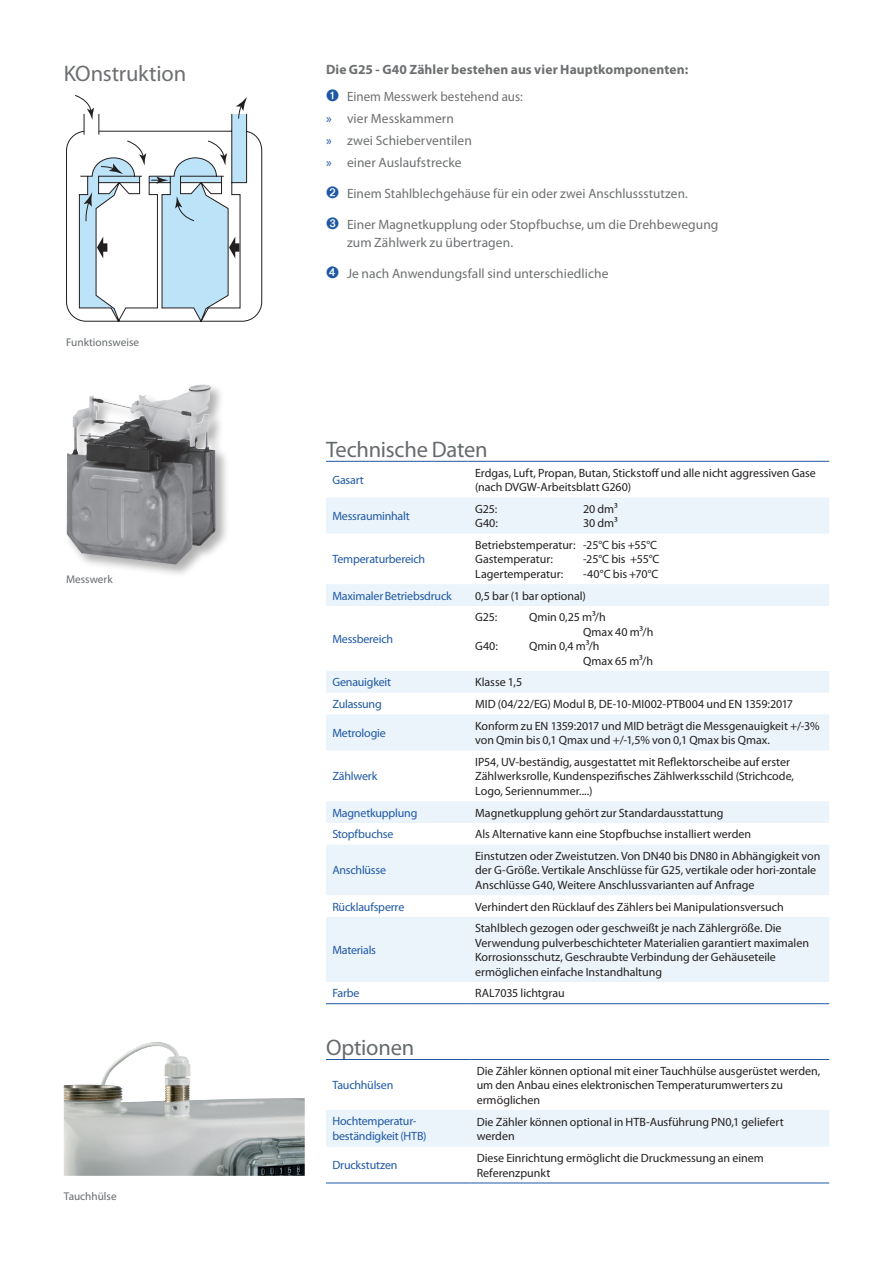
<style>
.page{position:relative;width:893px;height:1263px;background:#fff}
.page>*{position:absolute;margin:0;border:0;box-sizing:border-box;transform-origin:0 0}
.Table_Title{font:22.5px "Myriad Pro";letter-spacing:-.01em;color:#666b6d}
.Section_Title{font:22.5px "Myriad Pro";letter-spacing:-.01em;color:#6d6f71}
.Bullet_List_Level_1{font:13.5px/18px "Myriad Pro";letter-spacing:.005em;color:#6d6f71}
.Section_Subhead{font:700 13.5px "Myriad Pro";letter-spacing:.01em;color:#6d6f71}
.Bullet_List_Level_1-2{font:13.5px "Myriad Pro";letter-spacing:.005em;color:#6d6f71;scale:.96 1}
.Table_Body{font:12px/14.4px "Myriad Pro";color:#231f20}
.Table_1_Header{font:12px/15px "Myriad Pro";letter-spacing:-.015em;color:#1e58a4}
.t1{font:11.25px "Myriad Pro";color:#666b6d}
.s1{color:#1e58a4}
</style>
<div class="page">
<img style="left:64px;top:1043px;width:241px;height:133px">
<svg style="left:66px;top:95px;width:196px;height:227px"></svg>
<div style="left:65px;top:382px;width:164px;height:196px;background:#231f20;opacity:.35"></div>
<img style="left:67px;top:384px;width:149px;height:180px">
<svg style="left:326px;top:497px;width:503px;height:485px;fill:#ebf4fb"></svg>
<hr style="left:326px;top:461px;width:143px;height:1px;background:#1e58a4">
<hr style="left:469px;top:461px;width:360px;height:1px;background:#1e58a4">
<hr style="left:326px;top:1003px;width:143px;height:1px;background:#1e58a4">
<hr style="left:469px;top:1003px;width:360px;height:1px;background:#1e58a4">
<div style="left:326px;top:1110px;width:503px;height:37px;background:#ebf4fb"></div>
<hr style="left:326px;top:1183px;width:144px;height:1px;background:#1e58a4">
<hr style="left:470px;top:1183px;width:359px;height:1px;background:#1e58a4">
<hr style="left:326px;top:1059px;width:144px;height:1px;background:#1e58a4">
<hr style="left:470px;top:1059px;width:359px;height:1px;background:#1e58a4">
<p class="Section_Title" style="left:64px;top:59px;width:124px">KOnstruktion</p>
<p class="Section_Subhead" style="left:326px;top:61px;width:364px">Die G25 - G40 Zähler bestehen aus vier Hauptkomponenten:</p>
<p class="t1" style="left:66px;top:335px;width:75px">Funktionsweise</p>
<p class="t1" style="left:66px;top:572px;width:48px">Messwerk</p>
<p class="t1" style="left:64px;top:1189px;width:54px">Tauchhülse</p>
<p class="Bullet_List_Level_1-2" style="left:326px;top:88px;width:207px"><span class="s1">➊</span> Einem Messwerk bestehend aus:</p>
<p class="Bullet_List_Level_1" style="left:326px;top:109px;width:129px"><span class="s1">»</span> vier Messkammern</p>
<p class="Bullet_List_Level_1" style="left:326px;top:131px;width:147px"><span class="s1">»</span> zwei Schieberventilen</p>
<p class="Bullet_List_Level_1" style="left:326px;top:154px;width:137px"><span class="s1">»</span> einer Auslaufstrecke</p>
<p class="Bullet_List_Level_1" style="left:326px;top:184px;width:363px"><span class="s1">➋</span> Einem Stahlblechgehäuse für ein oder zwei Anschlussstutzen.</p>
<p class="Bullet_List_Level_1" style="left:347px;top:215px;width:373px;text-indent:-21px"><span class="s1">➌</span> Einer Magnetkupplung oder Stopfbuchse, um die Drehbewegung zum Zählwerk zu übertragen.</p>
<p class="Bullet_List_Level_1" style="left:326px;top:264px;width:284px"><span class="s1">➍</span> Je nach Anwendungsfall sind unterschiedliche</p>
<p class="Table_Title" style="left:326px;top:435px;width:163px">Technische Daten</p>
<p class="Table_1_Header" style="left:332px;top:472px;width:33px">Gasart</p>
<p class="Table_Body" style="left:475px;top:465px;width:342px">Erdgas, Luft, Propan, Butan, Stickstoff und alle nicht aggressiven Gase (nach DVGW-Arbeitsblatt G260)</p>
<p class="Table_1_Header" style="left:332px;top:508px;width:79px">Messrauminhalt</p>
<p class="Table_Body" style="left:475px;top:501px;width:24px">G25:</p>
<p class="Table_Body" style="left:583px;top:501px;width:36px">20 dm³</p>
<p class="Table_Body" style="left:475px;top:516px;width:24px">G40:</p>
<p class="Table_Body" style="left:583px;top:516px;width:36px">30 dm³</p>
<p class="Table_1_Header" style="left:332px;top:552px;width:94px">Temperaturbereich</p>
<p class="Table_Body" style="left:475px;top:538px;width:184px">Betriebstemperatur: -25°C bis +55°C<br>Gastemperatur:</p>
<p class="Table_Body" style="left:583px;top:552px;width:78px">-25°C bis +55°C</p>
<p class="Table_Body" style="left:475px;top:566px;width:89px">Lagertemperatur:</p>
<p class="Table_Body" style="left:583px;top:566px;width:77px">-40°C bis +70°C</p>
<p class="Table_1_Header" style="left:332px;top:588px;width:121px">Maximaler Betriebsdruck</p>
<p class="Table_Body" style="left:475px;top:588px;width:112px">0,5 bar (1 bar optional)</p>
<p class="Table_1_Header" style="left:332px;top:631px;width:62px">Messbereich</p>
<p class="Table_Body" style="left:475px;top:610px;width:24px">G25:</p>
<p class="Table_Body" style="left:529px;top:610px;width:78px">Qmin 0,25 m³/h</p>
<p class="Table_Body" style="left:583px;top:624px;width:72px">Qmax 40 m³/h</p>
<p class="Table_Body" style="left:475px;top:639px;width:24px">G40:</p>
<p class="Table_Body" style="left:529px;top:639px;width:72px">Qmin 0,4 m³/h</p>
<p class="Table_Body" style="left:583px;top:653px;width:71px">Qmax 65 m³/h</p>
<p class="Table_1_Header" style="left:332px;top:674px;width:60px">Genauigkeit</p>
<p class="Table_Body" style="left:475px;top:675px;width:49px">Klasse 1,5</p>
<p class="Table_1_Header" style="left:332px;top:696px;width:51px">Zulassung</p>
<p class="Table_Body" style="left:475px;top:697px;width:319px">MID (04/22/EG) Modul B, DE-10-MI002-PTB004 und EN 1359:2017</p>
<p class="Table_1_Header" style="left:332px;top:725px;width:55px">Metrologie</p>
<p class="Table_Body" style="left:475px;top:718px;width:346px">Konform zu EN 1359:2017 und MID beträgt die Messgenauigkeit +/-3% von Qmin bis 0,1 Qmax und +/-1,5% von 0,1 Qmax bis Qmax.</p>
<p class="Table_1_Header" style="left:332px;top:769px;width:46px">Zählwerk</p>
<p class="Table_Body" style="left:475px;top:754px;width:320px">IP54, UV-beständig, ausgestattet mit Reflektorscheibe auf erster<br>Zählwerksrolle, Kundenspezifisches Zählwerksschild (Strichcode,<br>Logo, Seriennummer....)</p>
<p class="Table_1_Header" style="left:332px;top:805px;width:87px">Magnetkupplung</p>
<p class="Table_Body" style="left:475px;top:805px;width:250px">Magnetkupplung gehört zur Standardausstattung</p>
<p class="Table_1_Header" style="left:332px;top:826px;width:63px">Stopfbuchse</p>
<p class="Table_Body" style="left:475px;top:827px;width:277px">Als Alternative kann eine Stopfbuchse installiert werden</p>
<p class="Table_1_Header" style="left:332px;top:863px;width:55px">Anschlüsse</p>
<p class="Table_Body" style="left:475px;top:849px;width:347px">Einstutzen oder Zweistutzen. Von DN40 bis DN80 in Abhängigkeit von der G-Größe. Vertikale Anschlüsse für G25, vertikale oder hori-zontale<br>Anschlüsse G40, Weitere Anschlussvarianten auf Anfrage</p>
<p class="Table_1_Header" style="left:332px;top:899px;width:73px">Rücklaufsperre</p>
<p class="Table_Body" style="left:475px;top:899px;width:310px">Verhindert den Rücklauf des Zählers bei Manipulationsversuch</p>
<p class="Table_1_Header" style="left:332px;top:942px;width:45px">Materials</p>
<p class="Table_Body" style="left:475px;top:921px;width:335px">Stahlblech gezogen oder geschweißt je nach Zählergröße. Die Verwendung pulverbeschichteter Materialien garantiert maximalen Korrosionsschutz, Geschraubte Verbindung der Gehäuseteile ermöglichen einfache Instandhaltung</p>
<p class="Table_1_Header" style="left:332px;top:986px;width:29px">Farbe</p>
<p class="Table_Body" style="left:475px;top:986px;width:91px">RAL7035 lichtgrau</p>
<p class="Table_Title" style="left:326px;top:1034px;width:90px">Optionen</p>
<p class="Table_1_Header" style="left:332px;top:1077px;width:62px">Tauchhülsen</p>
<p class="Table_Body" style="left:477px;top:1063px;width:345px">Die Zähler können optional mit einer Tauchhülse ausgerüstet werden, um den Anbau eines elektronischen Temperaturumwerters zu ermöglichen</p>
<p class="Table_1_Header" style="left:332px;top:1114px;width:96px">Hochtemperatur&shy;beständigkeit (HTB)</p>
<p class="Table_Body" style="left:477px;top:1114px;width:308px">Die Zähler können optional in HTB-Ausführung PN0,1 geliefert werden</p>
<p class="Table_1_Header" style="left:332px;top:1158px;width:67px">Druckstutzen</p>
<p class="Table_Body" style="left:477px;top:1151px;width:289px">Diese Einrichtung ermöglicht die Druckmessung an einem<br>Referenzpunkt</p>
</div>
